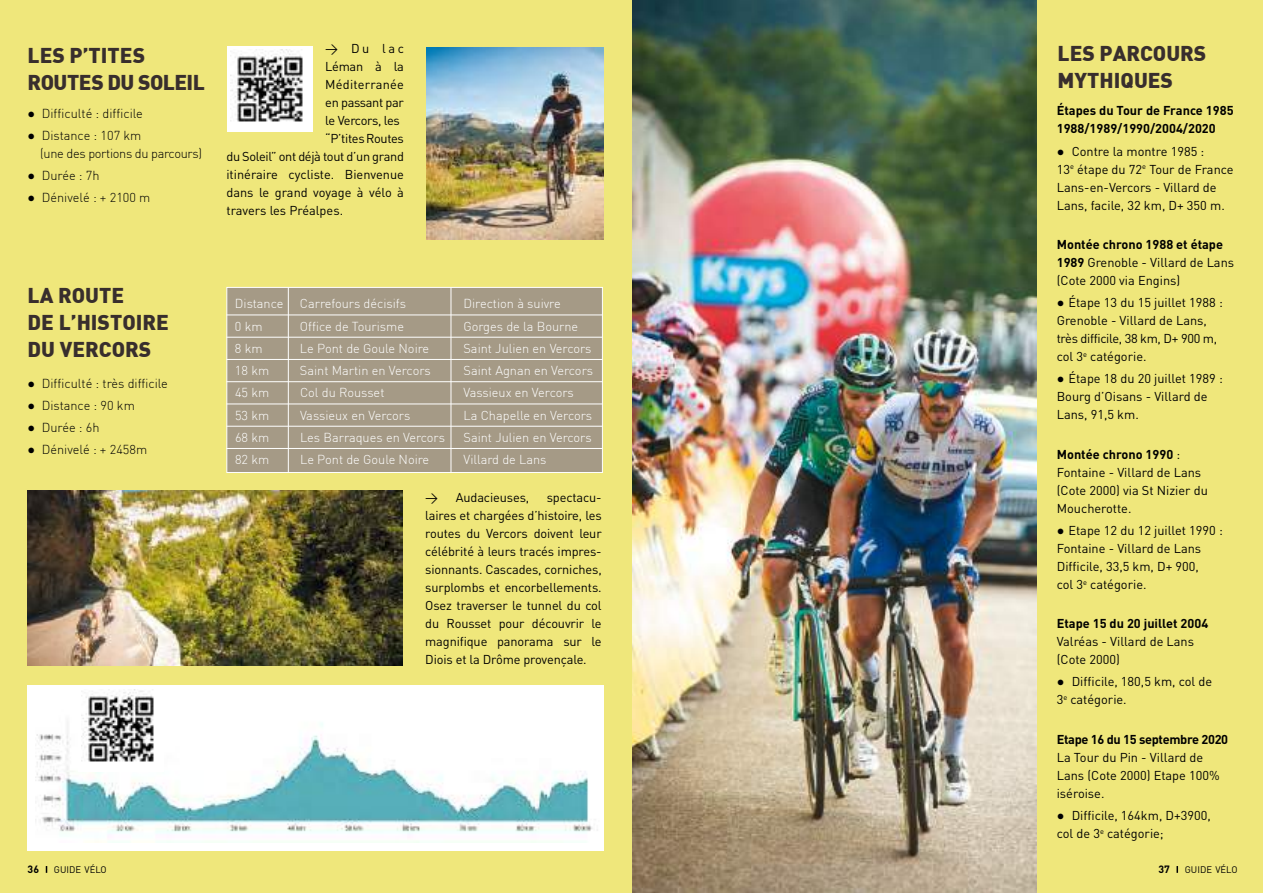
<style>
.page{position:relative;width:1263px;height:893px;background:#fff}
.page>*{position:absolute;margin:0;border:0;box-sizing:border-box;transform-origin:0 0}
.t1{font:900 21px/27px "DIN";color:#382e2d}
.t2{font:900 21px/27px "DIN";letter-spacing:-.025em;color:#382e2d}
.t3{font:12.75px/18px "DIN";color:#000}
.t4{font:300 12.75px "DIN";color:#fff}
.t5{font:300 12.75px "DIN";color:#000}
.t6{font:700 12.75px/18px "DIN";color:#000}
.t7{font:12.75px "DIN";letter-spacing:-.025em;color:#000}
.t8{font:300 12.75px/18px "DIN";letter-spacing:-.025em;color:#000}
.t9{font:700 12.75px "DIN";letter-spacing:-.025em;color:#000}
.t10{font:12.75px "DIN";letter-spacing:-.04em;color:#000}
.t11{font:9.45px "DIN";color:#000}
.s1{font-family:"Calibri"}
.s2{font-family:"Bookman Old Style"}
.s3{font-weight:700}
.s4{font-weight:700;font-size:10.5px}
</style>
<div class="page">
<div style="left:631px;top:0;width:632px;height:893px;background:#efe77b"></div>
<img style="left:632px;top:0;width:404px;height:893px">
<div style="left:0;top:0;width:631px;height:893px;background:#efe77b"></div>
<div style="left:227px;top:47px;width:86px;height:85px;background:#fff"></div>
<img style="left:230px;top:50px;width:73px;height:72px">
<img style="left:28px;top:490px;width:375px;height:176px">
<img style="left:426px;top:47px;width:178px;height:192px">
<div style="left:28px;top:685px;width:576px;height:165px;background:#fff"></div>
<img style="left:35px;top:722px;width:563px;height:120px">
<div style="left:79px;top:687px;width:85px;height:85px;background:#fff"></div>
<img style="left:82px;top:690px;width:72px;height:72px">
<div style="left:226px;top:287px;width:377px;height:186px;background:#a59a86;border:1px solid #fff"></div>
<hr style="left:226px;top:315px;width:377px;height:1px;background:#fff">
<hr style="left:226px;top:337px;width:377px;height:1px;background:#fff">
<hr style="left:226px;top:359px;width:377px;height:1px;background:#fff">
<hr style="left:226px;top:381px;width:377px;height:1px;background:#fff">
<hr style="left:226px;top:404px;width:377px;height:1px;background:#fff">
<hr style="left:226px;top:426px;width:377px;height:1px;background:#fff">
<hr style="left:226px;top:448px;width:377px;height:1px;background:#fff">
<hr style="left:288px;top:287px;width:1px;height:185px;background:#fff">
<hr style="left:451px;top:287px;width:1px;height:185px;background:#fff">
<svg style="left:1176px;top:866px;width:2px;height:7px"></svg>
<h1 class="t2" style="left:28px;top:41px;width:179px">LES P’TITES<br>ROUTES DU SOLEIL</h1>
<p class="t5" style="left:28px;top:105px;width:117px"><span class="s1">●</span> Difficulté : difficile</p>
<p class="t8" style="left:40px;top:126px;width:163px;text-indent:-13px"><span class="s1">●</span> Distance : 107 km<br>(une des portions du parcours)</p>
<p class="t5" style="left:28px;top:168px;width:73px"><span class="s1">●</span> Durée : 7h</p>
<p class="t5" style="left:28px;top:190px;width:124px"><span class="s1">●</span> Dénivelé : + 2100 m</p>
<p class="t3" style="left:325px;top:40px;width:80px">&gt; Du lac</p>
<p class="t3" style="left:325px;top:58px;width:80px">Léman à la</p>
<p class="t3" style="left:325px;top:76px;width:80px">Méditerranée</p>
<p class="t7" style="left:325px;top:95px;width:80px">en passant par</p>
<p class="t10" style="left:325px;top:113px;width:76px">le Vercors, les</p>
<p class="t7" style="left:325px;top:131px;width:80px">“P’tites Routes</p>
<p class="t7" style="left:226px;top:149px;width:179px">du Soleil” ont déjà tout d’un grand</p>
<p class="t3" style="left:226px;top:166px;width:179px">itinéraire cycliste. Bienvenue</p>
<p class="t3" style="left:226px;top:184px;width:179px">dans le grand voyage à vélo à</p>
<p class="t3" style="left:226px;top:202px;width:118px">travers les Préalpes.</p>
<h1 class="t1" style="left:28px;top:281px;width:143px">LA ROUTE<br>DE L’HISTOIRE<br>DU VERCORS</h1>
<p class="t5" style="left:28px;top:375px;width:142px"><span class="s1">●</span> Difficulté : très difficile</p>
<p class="t5" style="left:28px;top:397px;width:109px"><span class="s1">●</span> Distance : 90 km</p>
<p class="t5" style="left:28px;top:420px;width:73px"><span class="s1">●</span> Durée : 6h</p>
<p class="t5" style="left:28px;top:442px;width:121px"><span class="s1">●</span> Dénivelé : + 2458m</p>
<p class="t4" style="left:235px;top:296px;width:50px">Distance</p>
<p class="t4" style="left:300px;top:296px;width:108px">Carrefours décisifs</p>
<p class="t4" style="left:463px;top:296px;width:99px">Direction à suivre</p>
<p class="t4" style="left:235px;top:318px;width:29px">0 km</p>
<p class="t4" style="left:300px;top:318px;width:106px">Office de Tourisme</p>
<p class="t4" style="left:463px;top:318px;width:116px">Gorges de la Bourne</p>
<p class="t4" style="left:235px;top:340px;width:29px">8 km</p>
<p class="t4" style="left:300px;top:340px;width:131px">Le Pont de Goule Noire</p>
<p class="t4" style="left:463px;top:340px;width:130px">Saint Julien en Vercors</p>
<p class="t4" style="left:235px;top:363px;width:36px">18 km</p>
<p class="t4" style="left:300px;top:363px;width:132px">Saint Martin en Vercors</p>
<p class="t4" style="left:463px;top:363px;width:131px">Saint Agnan en Vercors</p>
<p class="t4" style="left:235px;top:385px;width:36px">45 km</p>
<p class="t4" style="left:300px;top:385px;width:86px">Col du Rousset</p>
<p class="t4" style="left:463px;top:385px;width:112px">Vassieux en Vercors</p>
<p class="t4" style="left:235px;top:407px;width:36px">53 km</p>
<p class="t4" style="left:300px;top:407px;width:112px">Vassieux en Vercors</p>
<p class="t4" style="left:463px;top:407px;width:130px">La Chapelle en Vercors</p>
<p class="t4" style="left:235px;top:429px;width:36px">68 km</p>
<p class="t4" style="left:300px;top:429px;width:146px">Les Barraques en Vercors</p>
<p class="t4" style="left:464px;top:429px;width:130px">Saint Julien en Vercors</p>
<p class="t4" style="left:235px;top:452px;width:36px">82 km</p>
<p class="t4" style="left:300px;top:452px;width:131px">Le Pont de Goule Noire</p>
<p class="t4" style="left:464px;top:452px;width:85px">Villard de Lans</p>
<p class="t3" style="left:425px;top:488px;width:105px">&gt; Audacieuses,</p>
<p class="t3" style="left:425px;top:488px;width:178px;text-align:justify;text-indent:122px">spectacu&shy;laires et chargées d’histoire, les routes du Vercors doivent leur célébrité à leurs tracés impres&shy;sionnants. Cascades, corniches, surplombs et encorbellements.<br>Osez traverser le tunnel du col du Rousset pour découvrir le magnifique panorama sur le Diois et la Drôme provençale.</p>
<h1 class="t1" style="left:1057px;top:39px;width:150px">LES PARCOURS<br>MYTHIQUES</h1>
<p class="t6" style="left:1057px;top:101px;width:178px">Étapes du Tour de France 1985<br>1988/1989/1990/2004/2020</p>
<p class="t3" style="left:1057px;top:142px;width:178px"><span class="s2">●</span> Contre la montre 1985 :<br>13<sup>e</sup> étape du 72<sup>e</sup> Tour de France<br>Lans-en-Vercors - Villard de<br>Lans, facile, 32 km, D+ 350 m.</p>
<p class="t3" style="left:1057px;top:235px;width:179px"><span class="s3">Montée chrono 1988 et étape<br>1989</span> Grenoble - Villard de Lans (Cote 2000 via Engins)</p>
<p class="t3" style="left:1057px;top:293px;width:168px"><span class="s2">●</span> Étape 13 du 15 juillet 1988 :<br>Grenoble - Villard de Lans, très difficile, 38 km, D+ 900 m, col 3<sup>e</sup> catégorie.</p>
<p class="t3" style="left:1057px;top:370px;width:168px"><span class="s2">●</span> Étape 18 du 20 juillet 1989 :<br>Bourg d’Oisans - Villard de<br>Lans, 91,5 km.</p>
<p class="t3" style="left:1057px;top:445px;width:153px"><span class="s3">Montée chrono 1990</span> :<br>Fontaine - Villard de Lans (Cote 2000) via St Nizier du<br>Moucherotte.</p>
<p class="t3" style="left:1057px;top:521px;width:168px"><span class="s2">●</span> Etape 12 du 12 juillet 1990 :<br>Fontaine - Villard de Lans<br>Difficile, 33,5 km, D+ 900,<br>col 3<sup>e</sup> catégorie.</p>
<p class="t6" style="left:1057px;top:614px;width:153px">Etape 15 du 20 juillet 2004</p>
<p class="t3" style="left:1057px;top:632px;width:139px">Valréas - Villard de Lans (Cote 2000)</p>
<p class="t3" style="left:1057px;top:673px;width:157px"><span class="s2">●</span> Difficile, 180,5 km, col de<br>3<sup>e</sup> catégorie.</p>
<p class="t9" style="left:1057px;top:731px;width:173px">Etape 16 du 15 septembre 2020</p>
<p class="t3" style="left:1057px;top:748px;width:164px">La Tour du Pin - Villard de<br>Lans (Cote 2000) Etape 100% iséroise.</p>
<p class="t3" style="left:1057px;top:806px;width:156px"><span class="s2">●</span> Difficile, 164km, D+3900, col de 3<sup>e</sup> catégorie;</p>
<p class="t11" style="left:28px;top:863px;width:81px"><span class="s4">36</span> GUIDE VÉLO</p>
<p class="t11" style="left:1158px;top:863px;width:81px"><span class="s4">37</span> GUIDE VÉLO</p>
</div>
